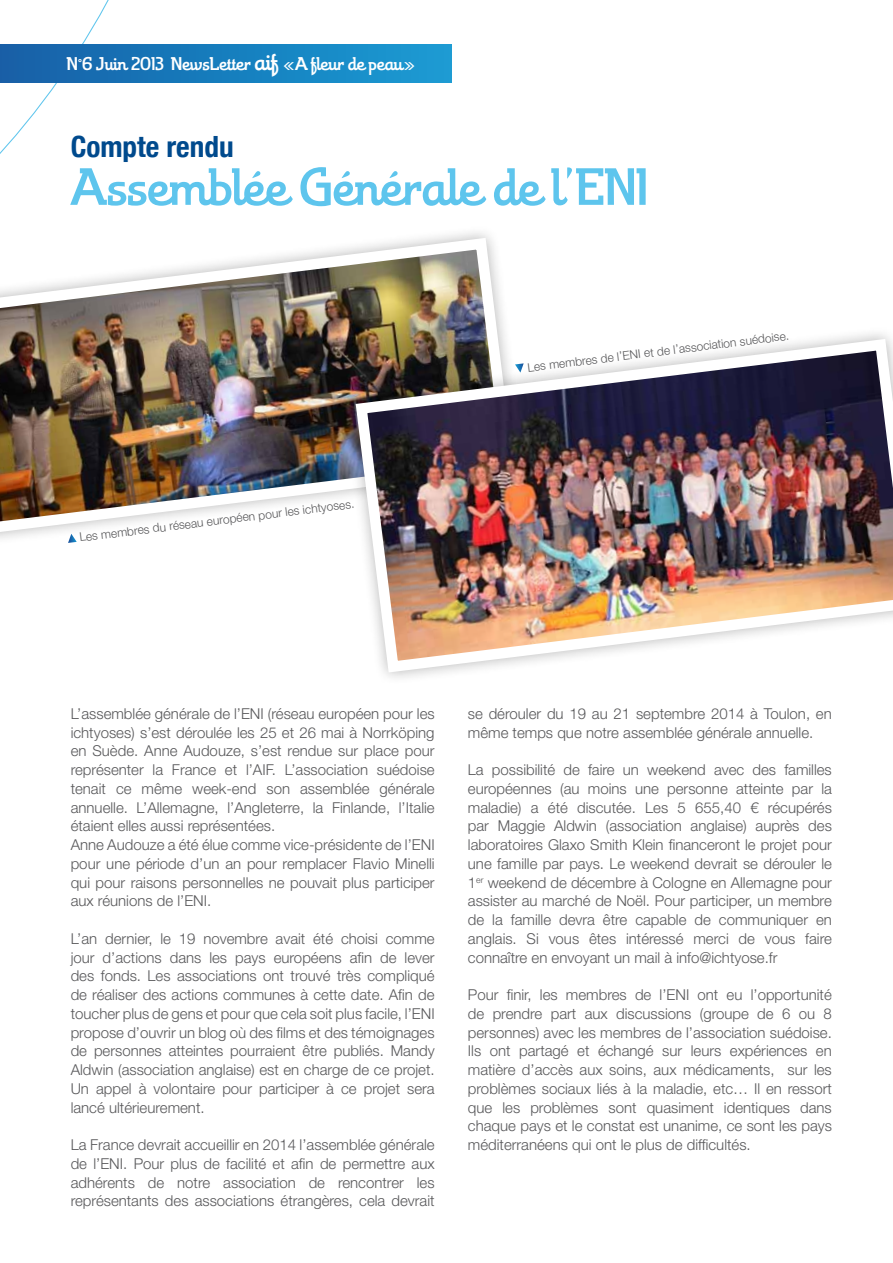
<style>
.page{position:relative;width:893px;height:1263px;background:#fff}
.page>*{position:absolute;margin:0;border:0;box-sizing:border-box;transform-origin:0 0}
.t1{font:51px "Theorem";color:#5ec5ed}
.t2{font:700 condensed 29.25px "Helvetica Neue";color:#004a8d}
.t3{font:18px "Theorem";color:#fff}
.t4{font:300 15px/18.8px "Helvetica Neue LT Std";color:#58585a;text-align:justify}
.t5{font:300 12px "Helvetica Neue LT Std";color:#58585a}
.s1{font-size:22.5px}
</style>
<div class="page">
<svg style="left:0;top:0;width:189px;height:154px"></svg>
<div style="left:0;top:45px;width:451px;height:38px;background:linear-gradient(to right,#165fa6,#1a9cd4)"></div>
<img style="left:0;top:232px;width:504px;height:307px">
<div style="left:342px;top:326px;width:551px;height:360px;background:#000;opacity:.3"></div>
<img style="left:350px;top:333px;width:543px;height:345px">
<svg style="left:68px;top:534px;width:9px;height:9px"></svg>
<svg style="left:515px;top:363px;width:9px;height:10px"></svg>
<p class="t3" style="left:67px;top:53px;width:350px">N°6 Juin 2013 NewsLetter <span class="s1">aif</span> «A fleur de peau»</p>
<h2 class="t2" style="left:71px;top:122px;width:164px">Compte rendu</h2>
<h1 class="t1" style="left:71px;top:156px;width:579px">Assemblée Générale de l’ENI</h1>
<p class="t5" style="left:79px;top:530px;width:278px;rotate:-7deg">Les membres du réseau européen pour les ichtyoses.</p>
<p class="t5" style="left:527px;top:360px;width:265px;rotate:-7deg">Les membres de l’ENI et de l’association suédoise.</p>
<p class="t4" style="left:71px;top:704px;width:365px;text-align:left">L’assemblée générale de l’ENI (réseau européen pour les ichtyoses) s’est déroulée les 25 et 26 mai à Norrköping en Suède. Anne Audouze, s’est rendue sur place pour représenter la France et l’AIF. L’association suédoise tenait ce même week-end son assemblée générale annuelle. L’Allemagne, l’Angleterre, la Finlande, l’Italie étaient elles aussi représentées.<br>Anne Audouze a été élue comme vice-présidente de l’ENI pour une période d’un an pour remplacer Flavio Minelli qui pour raisons personnelles ne pouvait plus participer aux réunions de l’ENI.</p>
<p class="t4" style="left:71px;top:929px;width:365px">L’an dernier, le 19 novembre avait été choisi comme jour d’actions dans les pays européens afin de lever des fonds. Les associations ont trouvé très compliqué de réaliser des actions communes à cette date. Afin de toucher plus de gens et pour que cela soit plus facile, l’ENI propose d’ouvrir un blog où des films et des témoignages de personnes atteintes pourraient être publiés. Mandy Aldwin (association anglaise) est en charge de ce projet.<br>Un appel à volontaire pour participer à ce projet sera lancé ultérieurement.</p>
<p class="t4" style="left:71px;top:1135px;width:365px">La France devrait accueillir en 2014 l’assemblée générale de l’ENI. Pour plus de facilité et afin de permettre aux adhérents de notre association de rencontrer les représentants des associations étrangères, cela devrait</p>
<p class="t4" style="left:468px;top:704px;width:365px">se dérouler du 19 au 21 septembre 2014 à Toulon, en même temps que notre assemblée générale annuelle.</p>
<p class="t4" style="left:468px;top:760px;width:365px">La possibilité de faire un weekend avec des familles européennes (au moins une personne atteinte par la maladie) a été discutée. Les 5 655,40 € récupérés par Maggie Aldwin (association anglaise) auprès des laboratoires Glaxo Smith Klein financeront le projet pour une famille par pays. Le weekend devrait se dérouler le 1<sup>er</sup> weekend de décembre à Cologne en Allemagne pour assister au marché de Noël. Pour participer, un membre de la famille devra être capable de communiquer en anglais. Si vous êtes intéressé merci de vous faire connaître en envoyant un mail à info@ichtyose.fr</p>
<p class="t4" style="left:468px;top:985px;width:365px">Pour finir, les membres de l’ENI ont eu l’opportunité de prendre part aux discussions (groupe de 6 ou 8 personnes) avec les membres de l’association suédoise.<br>Ils ont partagé et échangé sur leurs expériences en matière d’accès aux soins, aux médicaments, sur les problèmes sociaux liés à la maladie, etc… Il en ressort que les problèmes sont quasiment identiques dans chaque pays et le constat est unanime, ce sont les pays méditerranéens qui ont le plus de difficultés.</p>
</div>
